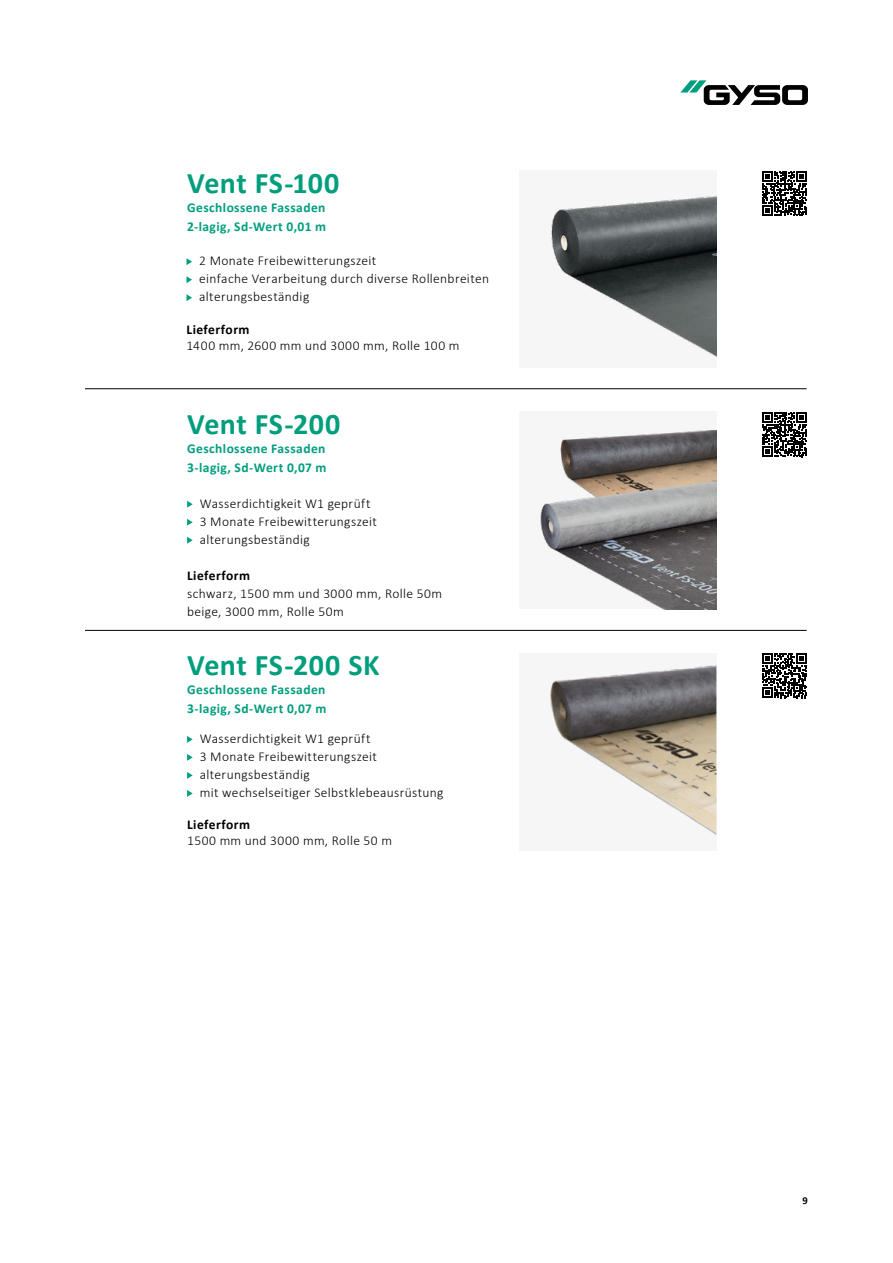
<style>
.page{position:relative;width:893px;height:1263px;background:#fff}
.page>*{position:absolute;margin:0;border:0;box-sizing:border-box;transform-origin:0 0}
.t1{font:700 30px "Calibri";letter-spacing:.01em;color:#009e7d}
.t2{font:300 13.5px/18px "Calibri";letter-spacing:.025em;color:#000}
.t3{font:700 13.5px/19px "Calibri";letter-spacing:.03em;color:#009e7d}
.t4{font:700 13.5px "Calibri";letter-spacing:.03em;color:#000}
.t5{font:700 10.5px "Calibri";color:#000}
</style>
<div class="page">
<div style="left:519px;top:170px;width:197px;height:198px;background:#f6f6f6"></div>
<div style="left:519px;top:412px;width:197px;height:197px;background:#f6f6f6"></div>
<div style="left:519px;top:653px;width:197px;height:197px;background:#f6f6f6"></div>
<hr style="left:85px;top:630px;width:722px;height:1px;background:#000">
<img style="left:551px;top:196px;width:165px;height:161px">
<img style="left:540px;top:430px;width:176px;height:179px">
<img style="left:550px;top:665px;width:166px;height:170px">
<svg style="left:762px;top:412px;width:45px;height:45px"></svg>
<svg style="left:762px;top:653px;width:45px;height:45px"></svg>
<svg style="left:762px;top:171px;width:45px;height:45px"></svg>
<svg style="left:186px;top:258px;width:6px;height:7px"></svg>
<svg style="left:186px;top:276px;width:6px;height:7px"></svg>
<svg style="left:186px;top:294px;width:6px;height:7px"></svg>
<svg style="left:187px;top:501px;width:6px;height:7px"></svg>
<svg style="left:187px;top:519px;width:6px;height:7px"></svg>
<svg style="left:187px;top:537px;width:6px;height:7px"></svg>
<svg style="left:187px;top:736px;width:6px;height:7px"></svg>
<svg style="left:187px;top:754px;width:6px;height:7px"></svg>
<svg style="left:187px;top:772px;width:6px;height:7px"></svg>
<svg style="left:187px;top:790px;width:6px;height:7px"></svg>
<hr style="left:85px;top:388px;width:722px;height:1px;background:#000">
<svg style="left:680px;top:80px;width:128px;height:25px"></svg>
<h1 class="t1" style="left:187px;top:161px;width:154px">Vent FS-100</h1>
<p class="t3" style="left:187px;top:197px;width:140px">Geschlossene Fassaden<br>2-lagig, Sd-Wert 0,01 m</p>
<p class="t2" style="left:199px;top:252px;width:291px">2 Monate Freibewitterungszeit<br>einfache Verarbeitung durch diverse Rollenbreiten alterungsbeständig</p>
<p class="t4" style="left:186px;top:319px;width:64px">Lieferform</p>
<p class="t2" style="left:186px;top:336px;width:275px">1400 mm, 2600 mm und 3000 mm, Rolle 100 m</p>
<h1 class="t1" style="left:187px;top:403px;width:155px">Vent FS-200</h1>
<p class="t3" style="left:187px;top:438px;width:141px">Geschlossene Fassaden<br>3-lagig, Sd-Wert 0,07 m</p>
<p class="t2" style="left:200px;top:494px;width:179px">Wasserdichtigkeit W1 geprüft<br>3 Monate Freibewitterungszeit alterungsbeständig</p>
<p class="t4" style="left:187px;top:566px;width:64px">Lieferform</p>
<p class="t2" style="left:187px;top:584px;width:257px">schwarz, 1500 mm und 3000 mm, Rolle 50m beige, 3000 mm, Rolle 50m</p>
<h1 class="t1" style="left:187px;top:644px;width:194px">Vent FS-200 SK</h1>
<p class="t3" style="left:187px;top:679px;width:141px">Geschlossene Fassaden<br>3-lagig, Sd-Wert 0,07 m</p>
<p class="t2" style="left:200px;top:729px;width:245px">Wasserdichtigkeit W1 geprüft<br>3 Monate Freibewitterungszeit alterungsbeständig<br>mit wechselseitiger Selbstklebeausrüstung</p>
<p class="t4" style="left:187px;top:815px;width:64px">Lieferform</p>
<p class="t2" style="left:187px;top:832px;width:206px">1500 mm und 3000 mm, Rolle 50 m</p>
<p class="t5" style="left:803px;top:1193px;width:7px">9</p>
</div>
